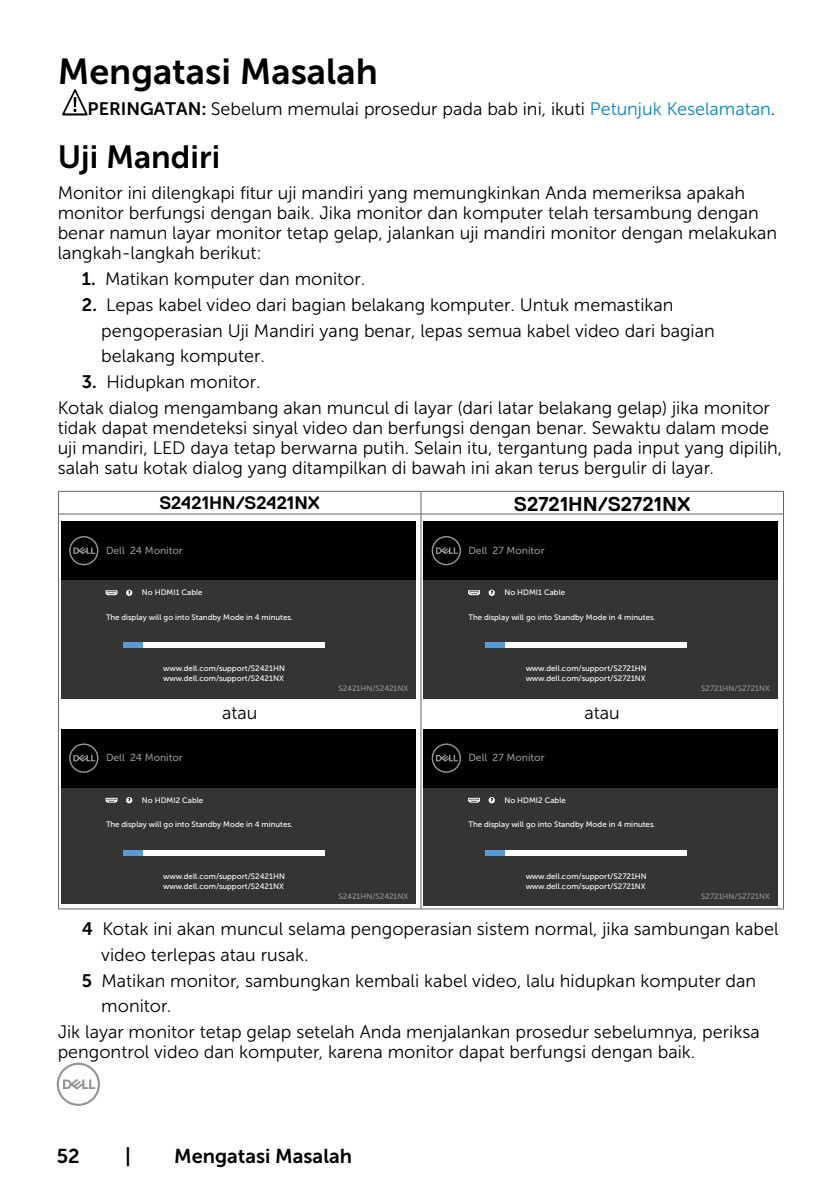
<style>
.page{position:relative;width:840px;height:1191px;background:#fff}
.page>*{position:absolute;margin:0;border:0;box-sizing:border-box;transform-origin:0 0}
.t1{font:36px "Museo Sans For Dell 700";color:#000}
.t2{font:32px "Museo Sans For Dell 700";color:#000}
.t3{font:20px "Museo Sans For Dell 700";color:#000}
.t4{font:700 20px "Dell Replica";color:#000}
.t5{font:18px/20px "Museo Sans For Dell 300";color:#000}
.t6{font:700 18px "Dell Replica";color:#000}
.t7{font:10.2px "Museo Sans For Dell 500";color:#939393}
.t8{font:7.8px/10.2px "Museo Sans For Dell 500";color:#fff}
.t9{font:7.8px "Museo Sans For Dell 500";color:#939393}
.s1{font-family:"Museo Sans For Dell 700"}
.s2{color:#0087cb}
</style>
<div class="page">
<svg style="left:57px;top:1062px;width:43px;height:44px"></svg>
<svg style="left:62px;top:89px;width:26px;height:26px"></svg>
<hr style="left:58px;top:491px;width:362px;height:1px;background:#626466">
<svg style="left:58px;top:491px;width:1px;height:22px"></svg>
<hr style="left:420px;top:491px;width:363px;height:1px;background:#626466">
<svg style="left:420px;top:491px;width:1px;height:22px"></svg>
<hr style="left:58px;top:513px;width:363px;height:1px;background:#626466">
<hr style="left:58px;top:514px;width:1px;height:394px;background:#626466">
<hr style="left:420px;top:513px;width:363px;height:1px;background:#626466">
<hr style="left:420px;top:514px;width:1px;height:394px;background:#626466">
<hr style="left:782px;top:514px;width:1px;height:394px;background:#626466">
<hr style="left:58px;top:908px;width:362px;height:1px;background:#626466">
<hr style="left:420px;top:908px;width:363px;height:1px;background:#626466">
<div style="left:61px;top:580px;width:354px;height:118px;background:#343435"></div>
<div style="left:123px;top:642px;width:201px;height:6px;background:#fff"></div>
<div style="left:123px;top:642px;width:19px;height:6px;background:#5b9bd5"></div>
<div style="left:61px;top:521px;width:354px;height:59px;background:#000"></div>
<svg style="left:69px;top:536px;width:29px;height:29px"></svg>
<svg style="left:105px;top:590px;width:12px;height:5px"></svg>
<svg style="left:126px;top:589px;width:6px;height:7px"></svg>
<svg style="left:128px;top:591px;width:3px;height:4px"></svg>
<div style="left:61px;top:787px;width:354px;height:116px;background:#343435"></div>
<div style="left:123px;top:849px;width:201px;height:6px;background:#fff"></div>
<div style="left:123px;top:849px;width:19px;height:6px;background:#5b9bd5"></div>
<div style="left:61px;top:729px;width:354px;height:58px;background:#000"></div>
<svg style="left:69px;top:743px;width:29px;height:30px"></svg>
<svg style="left:105px;top:798px;width:12px;height:4px"></svg>
<svg style="left:126px;top:797px;width:6px;height:6px"></svg>
<div style="left:423px;top:580px;width:354px;height:118px;background:#343435"></div>
<div style="left:485px;top:642px;width:201px;height:6px;background:#fff"></div>
<div style="left:485px;top:642px;width:19px;height:6px;background:#5b9bd5"></div>
<div style="left:423px;top:521px;width:354px;height:59px;background:#000"></div>
<svg style="left:431px;top:536px;width:30px;height:29px"></svg>
<svg style="left:468px;top:590px;width:11px;height:5px"></svg>
<svg style="left:488px;top:589px;width:6px;height:7px"></svg>
<svg style="left:490px;top:591px;width:3px;height:4px"></svg>
<div style="left:423px;top:787px;width:354px;height:119px;background:#343435"></div>
<div style="left:485px;top:849px;width:201px;height:6px;background:#fff"></div>
<div style="left:485px;top:849px;width:19px;height:6px;background:#5b9bd5"></div>
<div style="left:423px;top:729px;width:354px;height:58px;background:#000"></div>
<svg style="left:431px;top:743px;width:30px;height:30px"></svg>
<svg style="left:468px;top:798px;width:11px;height:4px"></svg>
<svg style="left:488px;top:797px;width:6px;height:6px"></svg>
<h1 class="t1" style="left:58px;top:51px;width:321px">Mengatasi Masalah</h1>
<p class="t5" style="left:88px;top:99px;width:688px"><span class="s1">PERINGATAN:</span> Sebelum memulai prosedur pada bab ini, ikuti <span class="s2">Petunjuk Keselamatan</span>.</p>
<h2 class="t2" style="left:58px;top:139px;width:164px">Uji Mandiri</h2>
<p class="t5" style="left:58px;top:183px;width:720px">Monitor ini dilengkapi fitur uji mandiri yang memungkinkan Anda memeriksa apakah monitor berfungsi dengan baik. Jika monitor dan komputer telah tersambung dengan benar namun layar monitor tetap gelap, jalankan uji mandiri monitor dengan melakukan langkah-langkah berikut:</p>
<p class="t5" style="left:82px;top:269px;width:285px"><span class="s1">1.</span> Matikan komputer dan monitor.</p>
<p class="t5" style="left:101px;top:292px;width:614px;line-height:25.6px;text-indent:-19px"><span class="s1">2.</span> Lepas kabel video dari bagian belakang komputer. Untuk memastikan pengoperasian Uji Mandiri yang benar, lepas semua kabel video dari bagian belakang komputer.</p>
<p class="t5" style="left:58px;top:369px;width:713px;line-height:25.6px;text-indent:24px"><span class="s1">3.</span> Hidupkan monitor.<br>Kotak dialog mengambang akan muncul di layar (dari latar belakang gelap) jika monitor</p>
<p class="t5" style="left:58px;top:417px;width:725px">tidak dapat mendeteksi sinyal video dan berfungsi dengan benar. Sewaktu dalam mode uji mandiri, LED daya tetap berwarna putih. Selain itu, tergantung pada input yang dipilih, salah satu kotak dialog yang ditampilkan di bawah ini akan terus bergulir di layar.</p>
<p class="t6" style="left:159px;top:493px;width:162px">S2421HN/S2421NX</p>
<p class="t4" style="left:513px;top:493px;width:178px">S2721HN/S2721NX</p>
<p class="t7" style="left:106px;top:545px;width:78px">Dell 24 Monitor</p>
<p class="t7" style="left:468px;top:545px;width:77px">Dell 27 Monitor</p>
<p class="t8" style="left:142px;top:587px;width:62px">No HDMI1 Cable</p>
<p class="t8" style="left:504px;top:587px;width:62px">No HDMI1 Cable</p>
<p class="t8" style="left:106px;top:612px;width:188px">The display will go into Standby Mode in 4 minutes.</p>
<p class="t8" style="left:468px;top:612px;width:188px">The display will go into Standby Mode in 4 minutes.</p>
<p class="t8" style="left:163px;top:663px;width:123px">www.dell.com/support/S2421HN www.dell.com/support/S2421NX</p>
<p class="t8" style="left:525px;top:663px;width:123px">www.dell.com/support/S2721HN www.dell.com/support/S2721NX</p>
<p class="t9" style="left:338px;top:684px;width:71px">S2421HN/S2421NX</p>
<p class="t9" style="left:701px;top:684px;width:70px">S2721HN/S2721NX</p>
<p class="t5" style="left:222px;top:702px;width:37px">atau</p>
<p class="t5" style="left:584px;top:702px;width:37px">atau</p>
<p class="t7" style="left:106px;top:752px;width:78px">Dell 24 Monitor</p>
<p class="t7" style="left:468px;top:752px;width:77px">Dell 27 Monitor</p>
<p class="t8" style="left:142px;top:795px;width:63px">No HDMI2 Cable</p>
<p class="t8" style="left:504px;top:795px;width:63px">No HDMI2 Cable</p>
<p class="t8" style="left:106px;top:819px;width:188px">The display will go into Standby Mode in 4 minutes.</p>
<p class="t8" style="left:468px;top:819px;width:188px">The display will go into Standby Mode in 4 minutes.</p>
<p class="t8" style="left:163px;top:871px;width:123px">www.dell.com/support/S2421HN www.dell.com/support/S2421NX</p>
<p class="t8" style="left:525px;top:871px;width:123px">www.dell.com/support/S2721HN www.dell.com/support/S2721NX</p>
<p class="t9" style="left:338px;top:892px;width:71px">S2421HN/S2421NX</p>
<p class="t9" style="left:701px;top:892px;width:70px">S2721HN/S2721NX</p>
<p class="t5" style="left:82px;top:919px;width:697px"><span class="s1">4</span> Kotak ini akan muncul selama pengoperasian sistem normal, jika sambungan kabel</p>
<p class="t5" style="left:101px;top:945px;width:208px">video terlepas atau rusak.</p>
<p class="t5" style="left:82px;top:970px;width:675px"><span class="s1">5</span> Matikan monitor, sambungkan kembali kabel video, lalu hidupkan komputer dan</p>
<p class="t5" style="left:101px;top:996px;width:71px">monitor.</p>
<p class="t5" style="left:58px;top:1022px;width:703px">Jik layar monitor tetap gelap setelah Anda menjalankan prosedur sebelumnya, periksa</p>
<p class="t5" style="left:58px;top:1042px;width:638px">pengontrol video dan komputer, karena monitor dapat berfungsi dengan baik.</p>
<p class="t3" style="left:57px;top:1144px;width:24px">52</p>
<p class="t3" style="left:125px;top:1144px;width:7px">|</p>
<p class="t3" style="left:174px;top:1144px;width:179px">Mengatasi Masalah</p>
</div>
